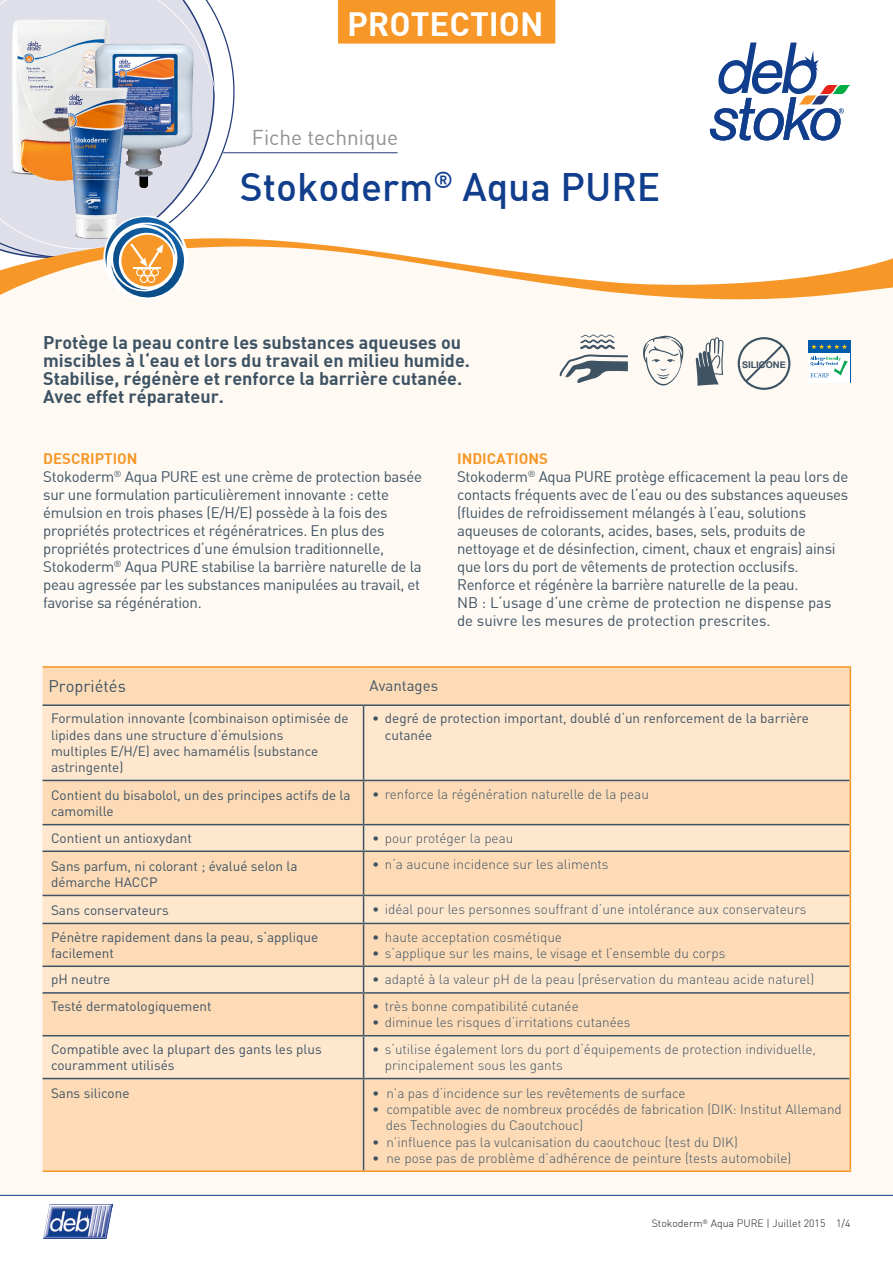
<style>
.page{position:relative;width:893px;height:1263px;background:#fff}
.page>*{position:absolute;margin:0;border:0;box-sizing:border-box;transform-origin:0 0}
.t1{font:500 39px "DI Nbek";color:#103d8c}
.t2{font:700 33px "DI Nbek";color:#fff}
.t3{font:21px "DIN Bek";color:#8e9091}
._08_Copy_Prokyon_8_7{font:700 18px/18px "DI Nbek";color:#3e5364}
.t4{font:16.5px "DIN Bek";color:#3e5364}
._08_Subline_Prokyon{font:15px/18px "DIN Bek";letter-spacing:-.02em;color:#3e5364}
._08_Subline_Prokyon-2{font:15px/18px "DIN Bek";color:#3e5364}
._08_Subline_Prokyon-3{font:700 15px "DI Nbek";color:#f79727}
.t5{font:300 13.5px/16.2px "DIN";color:#3e5364}
.t6{font:13.5px/16.2px "DIN";color:#3e5364}
._07_Prokyon_7_9{font:300 10.5px "DI Nbek";color:#231f20}
.t7{font:700 9.3px "Helvetica Neue";color:#3e5364}
</style>
<div class="page">
<div style="left:0;top:60px;width:893px;height:1136px;background:#fef9f2"></div>
<hr style="left:0;top:1195px;width:893px;height:1px;background:#103d8c">
<img style="left:43px;top:1204px;width:70px;height:34px">
<div style="left:250px;top:0;width:643px;height:235px;background:#fff"></div>
<svg style="left:0;top:0;width:250px;height:235px;fill:#fff"></svg>
<svg style="left:738px;top:337px;width:52px;height:53px"></svg>
<svg style="left:695px;top:337px;width:28px;height:49px"></svg>
<svg style="left:643px;top:336px;width:40px;height:49px"></svg>
<div style="left:43px;top:668px;width:807px;height:502px;background:#fddbb6"></div>
<svg style="left:43px;top:706px;width:807px;height:372px;background:#fbe0c1"></svg>
<hr style="left:43px;top:704px;width:321px;height:2px;background:#3e5364">
<hr style="left:43px;top:780px;width:321px;height:1px;background:#3e5364">
<hr style="left:43px;top:824px;width:321px;height:1px;background:#3e5364">
<hr style="left:43px;top:850px;width:321px;height:2px;background:#3e5364">
<hr style="left:43px;top:895px;width:321px;height:1px;background:#3e5364">
<hr style="left:43px;top:923px;width:321px;height:1px;background:#3e5364">
<hr style="left:43px;top:965px;width:321px;height:2px;background:#3e5364">
<hr style="left:43px;top:992px;width:321px;height:2px;background:#3e5364">
<hr style="left:43px;top:1035px;width:321px;height:1px;background:#3e5364">
<hr style="left:43px;top:1078px;width:321px;height:1px;background:#3e5364">
<hr style="left:363px;top:706px;width:1px;height:74px;background:#3e5364">
<hr style="left:363px;top:781px;width:1px;height:43px;background:#3e5364">
<svg style="left:363px;top:825px;width:1px;height:25px"></svg>
<hr style="left:363px;top:852px;width:1px;height:43px;background:#3e5364">
<svg style="left:363px;top:896px;width:1px;height:27px"></svg>
<hr style="left:363px;top:924px;width:1px;height:41px;background:#3e5364">
<svg style="left:363px;top:967px;width:1px;height:25px"></svg>
<hr style="left:363px;top:994px;width:1px;height:41px;background:#3e5364">
<hr style="left:363px;top:1036px;width:1px;height:42px;background:#3e5364">
<hr style="left:364px;top:704px;width:486px;height:2px;background:#3e5364">
<hr style="left:364px;top:780px;width:486px;height:1px;background:#3e5364">
<hr style="left:364px;top:824px;width:486px;height:1px;background:#3e5364">
<hr style="left:364px;top:850px;width:486px;height:2px;background:#3e5364">
<hr style="left:364px;top:895px;width:486px;height:1px;background:#3e5364">
<hr style="left:364px;top:923px;width:486px;height:1px;background:#3e5364">
<hr style="left:364px;top:965px;width:486px;height:2px;background:#3e5364">
<hr style="left:364px;top:992px;width:486px;height:2px;background:#3e5364">
<hr style="left:364px;top:1035px;width:486px;height:1px;background:#3e5364">
<hr style="left:364px;top:1078px;width:486px;height:1px;background:#3e5364">
<hr style="left:363px;top:1079px;width:1px;height:91px;background:#3e5364">
<hr style="left:43px;top:666px;width:321px;height:2px;background:#f79727">
<hr style="left:364px;top:666px;width:487px;height:2px;background:#f79727">
<hr style="left:850px;top:668px;width:1px;height:37px;background:#f79727">
<hr style="left:850px;top:705px;width:1px;height:75px;background:#f79727">
<hr style="left:850px;top:780px;width:1px;height:45px;background:#f79727">
<hr style="left:850px;top:923px;width:1px;height:43px;background:#f79727">
<svg style="left:850px;top:825px;width:1px;height:26px"></svg>
<svg style="left:850px;top:966px;width:1px;height:27px"></svg>
<hr style="left:850px;top:1036px;width:1px;height:42px;background:#f79727">
<hr style="left:850px;top:851px;width:1px;height:44px;background:#f79727">
<hr style="left:850px;top:993px;width:1px;height:43px;background:#f79727">
<svg style="left:850px;top:895px;width:1px;height:28px"></svg>
<hr style="left:43px;top:1170px;width:321px;height:2px;background:#f79727">
<hr style="left:850px;top:1078px;width:1px;height:92px;background:#f79727">
<hr style="left:364px;top:1170px;width:487px;height:2px;background:#f79727">
<svg style="left:710px;top:43px;width:140px;height:97px"></svg>
<svg style="left:0;top:235px;width:893px;height:65px"></svg>
<svg style="left:559px;top:335px;width:69px;height:48px"></svg>
<hr style="left:223px;top:152px;width:175px;height:1px;background:#243a79">
<div style="left:338px;top:0;width:217px;height:44px;background:#f79727"></div>
<img style="left:0;top:10px;width:121px;height:179px">
<div style="left:808px;top:341px;width:42px;height:42px;background:#015aaa"></div>
<div style="left:808px;top:353px;width:42px;height:30px;background:#fff"></div>
<svg style="left:811px;top:344px;width:36px;height:5px"></svg>
<svg style="left:810px;top:357px;width:38px;height:21px"></svg>
<img style="left:95px;top:44px;width:99px;height:144px">
<img style="left:40px;top:77px;width:110px;height:170px">
<img style="left:111px;top:223px;width:75px;height:76px">
<img style="left:111px;top:269px;width:64px;height:22px">
<img style="left:103px;top:217px;width:81px;height:52px">
<p class="t2" style="left:347px;top:3px;width:198px">PROTECTION</p>
<p class="t3" style="left:252px;top:124px;width:148px">Fiche technique</p>
<p class="t1" style="left:240px;top:162px;width:422px">Stokoderm<sup>®</sup> Aqua PURE</p>
<p class="_08_Copy_Prokyon_8_7" style="left:43px;top:332px;width:428px">Protège la peau contre les substances aqueuses ou miscibles à l‘eau et lors du travail en milieu humide.<br>Stabilise, régénère et renforce la barrière cutanée.<br>Avec effet réparateur.</p>
<p class="t7" style="left:742px;top:357px;width:45px">SILICONE</p>
<p class="_08_Subline_Prokyon-3" style="left:43px;top:449px;width:96px">DESCRIPTION</p>
<p class="_08_Subline_Prokyon" style="left:43px;top:467px;width:380px">Stokoderm<sup>®</sup> Aqua PURE est une crème de protection basée sur une formulation particulièrement innovante : cette émulsion en trois phases (E/H/E) possède à la fois des propriétés protectrices et régénératrices. En plus des propriétés protectrices d‘une émulsion traditionnelle, Stokoderm<sup>®</sup> Aqua PURE stabilise la barrière naturelle de la peau agressée par les substances manipulées au travail, et favorise sa régénération.</p>
<p class="_08_Subline_Prokyon-3" style="left:457px;top:449px;width:92px">INDICATIONS</p>
<p class="_08_Subline_Prokyon" style="left:457px;top:467px;width:393px">Stokoderm<sup>®</sup> Aqua PURE protège efficacement la peau lors de contacts fréquents avec de l‘eau ou des substances aqueuses (fluides de refroidissement mélangés à l‘eau, solutions aqueuses de colorants, acides, bases, sels, produits de nettoyage et de désinfection, ciment, chaux et engrais) ainsi que lors du port de vêtements de protection occlusifs.<br>Renforce et régénère la barrière naturelle de la peau.</p>
<p class="_08_Subline_Prokyon-2" style="left:457px;top:593px;width:376px">NB : L‘usage d‘une crème de protection ne dispense pas de suivre les mesures de protection prescrites.</p>
<p class="t4" style="left:49px;top:676px;width:79px">Propriétés</p>
<p class="_08_Subline_Prokyon-2" style="left:370px;top:677px;width:70px">Avantages</p>
<p class="t6" style="left:51px;top:710px;width:299px">Formulation innovante (combinaison optimisée de lipides dans une structure d‘émulsions</p>
<p class="t6" style="left:51px;top:742px;width:269px">multiples E/H/E) avec hamamélis (substance</p>
<p class="t6" style="left:51px;top:759px;width:74px">astringente)</p>
<p class="t6" style="left:385px;top:710px;width:426px;text-indent:-13px">• degré de protection important, doublé d‘un renforcement de la barrière cutanée</p>
<p class="t6" style="left:51px;top:787px;width:301px">Contient du bisabolol, un des principes actifs de la camomille</p>
<p class="t5" style="left:372px;top:785px;width:278px">• renforce la régénération naturelle de la peau</p>
<p class="t6" style="left:51px;top:829px;width:142px">Contient un antioxydant</p>
<p class="t5" style="left:372px;top:830px;width:143px">• pour protéger la peau</p>
<p class="t6" style="left:51px;top:857px;width:248px">Sans parfum, ni colorant ; évalué selon la démarche HACCP</p>
<p class="t5" style="left:372px;top:856px;width:238px">• n‘a aucune incidence sur les aliments</p>
<p class="t6" style="left:51px;top:902px;width:119px">Sans conservateurs</p>
<p class="t5" style="left:372px;top:900px;width:436px">• idéal pour les personnes souffrant d‘une intolérance aux conservateurs</p>
<p class="t6" style="left:51px;top:928px;width:269px">Pénètre rapidement dans la peau, s‘applique</p>
<p class="t6" style="left:51px;top:944px;width:65px">facilement</p>
<p class="t5" style="left:372px;top:928px;width:191px">• haute acceptation cosmétique</p>
<p class="t5" style="left:372px;top:945px;width:355px">• s‘applique sur les mains, le visage et l‘ensemble du corps</p>
<p class="t6" style="left:51px;top:971px;width:61px">pH neutre</p>
<p class="t5" style="left:372px;top:971px;width:444px">• adapté à la valeur pH de la peau (préservation du manteau acide naturel)</p>
<p class="t6" style="left:51px;top:998px;width:162px">Testé dermatologiquement</p>
<p class="t5" style="left:372px;top:998px;width:208px">• très bonne compatibilité cutanée</p>
<p class="t5" style="left:372px;top:1014px;width:260px">• diminue les risques d‘irritations cutanées</p>
<p class="t6" style="left:51px;top:1040px;width:272px">Compatible avec la plupart des gants les plus</p>
<p class="t6" style="left:51px;top:1057px;width:125px">couramment utilisés</p>
<p class="t5" style="left:385px;top:1041px;width:433px;text-indent:-13px">• s‘utilise également lors du port d‘équipements de protection individuelle, principalement sous les gants</p>
<p class="t6" style="left:51px;top:1085px;width:80px">Sans silicone</p>
<p class="t5" style="left:372px;top:1085px;width:315px">• n’a pas d‘incidence sur les revêtements de surface</p>
<p class="t5" style="left:372px;top:1101px;width:471px">• compatible avec de nombreux procédés de fabrication (DIK: Institut Allemand</p>
<p class="t5" style="left:386px;top:1117px;width:199px">des Technologies du Caoutchouc)</p>
<p class="t5" style="left:372px;top:1133px;width:367px">• n’influence pas la vulcanisation du caoutchouc (test du DIK)</p>
<p class="t5" style="left:372px;top:1149px;width:421px">• ne pose pas de problème d’adhérence de peinture (tests automobile)</p>
<p class="_07_Prokyon_7_9" style="left:652px;top:1217px;width:200px">Stokoderm<sup>®</sup> Aqua PURE | Juillet 2015 1/4</p>
</div>
